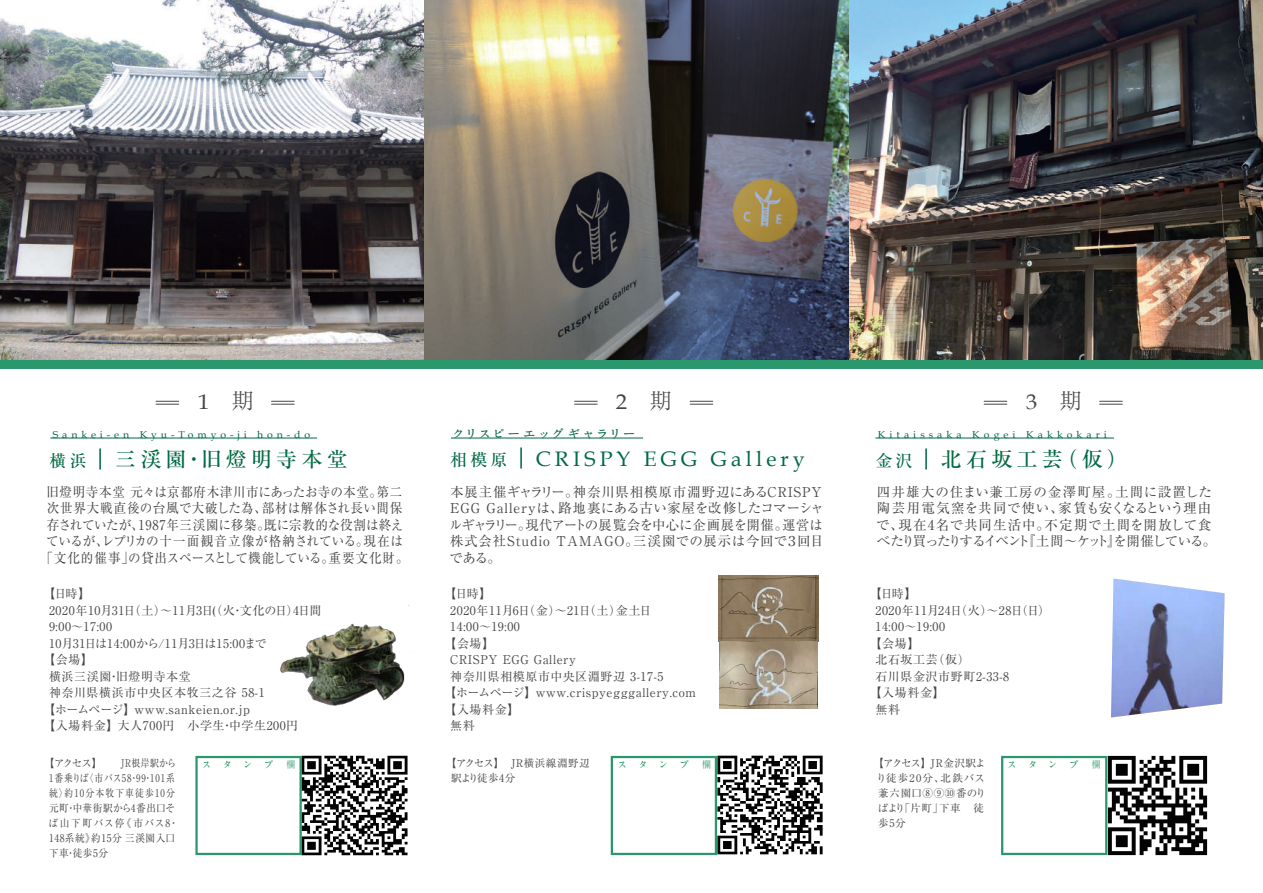
<style>
.page{position:relative;width:1263px;height:893px;background:#fff}
.page>*{position:absolute;margin:0;border:0;box-sizing:border-box;transform-origin:0 0}
.t1{font:21.3px "Book Antiqua";color:#454646;scale:1.05 1}
.t2{font:500 21px "Ryumin Pro";letter-spacing:.2em;color:#026a43}
.t3{font:21px "Book Antiqua";letter-spacing:.2em;color:#026a43}
.t4{font:13.5px/16.5px "Ryumin Pro";letter-spacing:.04em;color:#454646}
.t5{font:13.5px/16.5px "Ryumin Pro";letter-spacing:.04em;color:#454646;text-align:center;scale:.93 1}
.t6{font:12px "Ryumin Pro";letter-spacing:.05em;color:#454646}
.t7{font:12px "Ryumin Pro";letter-spacing:.015em;color:#454646}
.t8{font:12px "Ryumin Pro";letter-spacing:-.005em;color:#454646}
.t9{font:11.4px "Antique Std ANR";letter-spacing:.155em;color:#026a43;scale:1.05 1}
.t10{font:10.5px/15px "Ryumin Pro";letter-spacing:.05em;color:#454646;scale:.84 1}
.t11{font:10.5px/15px "Ryumin Pro";letter-spacing:.05em;color:#454646}
.t12{font:10.05px "Book Antiqua";letter-spacing:.38em;color:#026a43;scale:1.05 1}
.t13{font:9.45px "Antique Std ANR";letter-spacing:1.29em;color:#2a976c;scale:.94 1}
.t14{font:300 9.45px "Ryumin Pro";color:#2a976c;scale:.94 1}
.s1{font-family:"Ryumin Pro";font-weight:300}
.s2{font-size:16.8px}
.s3{font-family:"Ryumin Pro";font-weight:500;font-size:16.8px}
.s4{font-family:"Ryumin Pro";font-weight:500}
</style>
<div class="page">
<img style="left:290px;top:755px;width:118px;height:101px">
<img style="left:706px;top:755px;width:117px;height:101px">
<svg style="left:195px;top:756px;width:107px;height:99px"></svg>
<img style="left:0;top:0;width:1263px;height:360px">
<img style="left:1096px;top:755px;width:112px;height:101px">
<svg style="left:984px;top:401px;width:23px;height:4px"></svg>
<svg style="left:1099px;top:401px;width:23px;height:4px"></svg>
<svg style="left:574px;top:401px;width:23px;height:4px"></svg>
<svg style="left:690px;top:401px;width:23px;height:4px"></svg>
<svg style="left:156px;top:401px;width:23px;height:4px"></svg>
<svg style="left:271px;top:401px;width:23px;height:4px"></svg>
<svg style="left:1001px;top:756px;width:106px;height:99px"></svg>
<div style="left:0;top:360px;width:1263px;height:8px;background:#2a976c"></div>
<img style="left:1111px;top:578px;width:113px;height:139px">
<img style="left:280px;top:605px;width:130px;height:101px">
<img style="left:719px;top:576px;width:99px;height:133px">
<hr style="left:875px;top:438px;width:239px;height:1px;background:#026a43">
<hr style="left:451px;top:438px;width:192px;height:1px;background:#026a43">
<hr style="left:50px;top:438px;width:267px;height:1px;background:#026a43">
<svg style="left:611px;top:756px;width:106px;height:99px"></svg>
<h1 class="t1" style="left:198px;top:390px;width:55px">1 <span class="s1">期</span></h1>
<h1 class="t1" style="left:616px;top:390px;width:55px">2 <span class="s1">期</span></h1>
<h1 class="t1" style="left:1026px;top:390px;width:55px">3 <span class="s1">期</span></h1>
<h2 class="t2" style="left:50px;top:442px;width:299px"><span class="s2">横浜</span>｜三渓園・旧燈明寺本堂</h2>
<h2 class="t3" style="left:450px;top:446px;width:356px"><span class="s3">相模原</span><span class="s4">｜</span>CRISPY EGG Gallery</h2>
<h2 class="t2" style="left:875px;top:442px;width:254px"><span class="s2">金沢</span>｜北石坂工芸（仮）</h2>
<p class="t12" style="left:53px;top:429px;width:247px">Sankei-en Kyu-Tomyo-ji hon-do</p>
<p class="t9" style="left:452px;top:425px;width:176px">クリスピーエッグギャラリー</p>
<p class="t12" style="left:878px;top:429px;width:220px">Kitaissaka Kogei Kakkokari</p>
<p class="t5" style="left:40px;top:482px;width:397px">旧燈明寺本堂 元々は京都府木津川市にあったお寺の本堂。第二次世界大戦直後の台風で大破した為、部材は解体され長い間保存されていたが、1987年三渓園に移築。既に宗教的な役割は終えているが、レプリカの十一面観音立像が格納されている。現在は「文化的催事」の貸出スペースとして機能している。重要文化財。</p>
<p class="t4" style="left:449px;top:482px;width:376px">本展主催ギャラリー。神奈川県相模原市淵野辺にあるCRISPY<br>EGG Galleryは、路地裏にある古い家屋を改修したコマーシャルギャラリー。現代アートの展覧会を中心に企画展を開催。運営は株式会社Studio TAMAGO。三渓園での展示は今回で３回目である。</p>
<p class="t4" style="left:876px;top:482px;width:342px">四井雄大の住まい兼工房の金澤町屋。土間に設置した陶芸用電気窯を共同で使い、家賃も安くなるという理由で、現在4名で共同生活中。不定期で土間を開放して食べたり買ったりするイベント『土間～ケット』を開催している。</p>
<p class="t6" style="left:869px;top:584px;width:49px">【日時】</p>
<p class="t6" style="left:875px;top:601px;width:176px">2020年11月24日（火）～28日（日）</p>
<p class="t6" style="left:875px;top:617px;width:71px">14:00～19:00</p>
<p class="t6" style="left:869px;top:634px;width:52px">【会場】</p>
<p class="t6" style="left:875px;top:650px;width:96px">北石坂工芸（仮）</p>
<p class="t6" style="left:875px;top:667px;width:135px">石川県金沢市野町2-33-8</p>
<p class="t6" style="left:869px;top:683px;width:77px">【入場料金】</p>
<p class="t6" style="left:875px;top:700px;width:26px">無料</p>
<p class="t6" style="left:43px;top:584px;width:49px">【日時】</p>
<p class="t7" style="left:49px;top:601px;width:274px">2020年10月31日（土）～11月3日(（火・文化の日）4日間</p>
<p class="t6" style="left:49px;top:617px;width:65px">9:00～17:00</p>
<p class="t8" style="left:49px;top:634px;width:219px">10月31日は14:00から/11月3日は15:00まで</p>
<p class="t6" style="left:43px;top:650px;width:52px">【会場】</p>
<p class="t6" style="left:49px;top:667px;width:143px">横浜三渓園・旧燈明寺本堂</p>
<p class="t6" style="left:49px;top:683px;width:217px">神奈川県横浜市中央区本牧三之谷 58-1</p>
<p class="t6" style="left:43px;top:700px;width:208px">【ホームページ】www.sankeien.or.jp</p>
<p class="t6" style="left:43px;top:716px;width:257px">【入場料金】大人700円　小学生・中学生200円</p>
<p class="t6" style="left:444px;top:584px;width:49px">【日時】</p>
<p class="t6" style="left:450px;top:601px;width:203px">2020年11月6日（金）～21日（土）金土日</p>
<p class="t6" style="left:450px;top:617px;width:71px">14:00～19:00</p>
<p class="t6" style="left:444px;top:634px;width:52px">【会場】</p>
<p class="t6" style="left:450px;top:650px;width:127px">CRISPY EGG Gallery</p>
<p class="t6" style="left:450px;top:667px;width:215px">神奈川県相模原市中央区淵野辺 3-17-5</p>
<p class="t6" style="left:444px;top:683px;width:253px">【ホームページ】www.crispyegggallery.com</p>
<p class="t6" style="left:444px;top:700px;width:77px">【入場料金】</p>
<p class="t6" style="left:450px;top:716px;width:26px">無料</p>
<p class="t11" style="left:44px;top:754px;width:60px">【アクセス】</p>
<p class="t10" style="left:121px;top:754px;width:67px">JR根岸駅から</p>
<p class="t13" style="left:202px;top:758px;width:54px">スタン</p>
<p class="t13" style="left:264px;top:758px;width:11px">プ</p>
<p class="t14" style="left:286px;top:757px;width:11px">欄</p>
<p class="t10" style="left:49px;top:769px;width:156px">1番乗りば〈市バス58・99・101系統〉約10分本牧下車徒歩10分元町・中華街駅から4番出口そば山下町バス停《市バス8・<br>148系統》約15分 三溪園入口下車・徒歩5分</p>
<p class="t11" style="left:451px;top:754px;width:140px;text-indent:-5px">【アクセス】 JR横浜線淵野辺駅より徒歩4分</p>
<p class="t13" style="left:618px;top:758px;width:54px">スタン</p>
<p class="t13" style="left:680px;top:758px;width:11px">プ</p>
<p class="t14" style="left:702px;top:757px;width:11px">欄</p>
<p class="t11" style="left:876px;top:754px;width:111px;text-indent:-3px">【アクセス】JR金沢駅より徒歩20分、北鉄バス兼六園口⑧⑨⑩番のりばより「片町」下車 徒歩5分</p>
<p class="t13" style="left:1007px;top:758px;width:54px">スタン</p>
<p class="t13" style="left:1069px;top:758px;width:11px">プ</p>
<p class="t14" style="left:1092px;top:757px;width:11px">欄</p>
</div>
